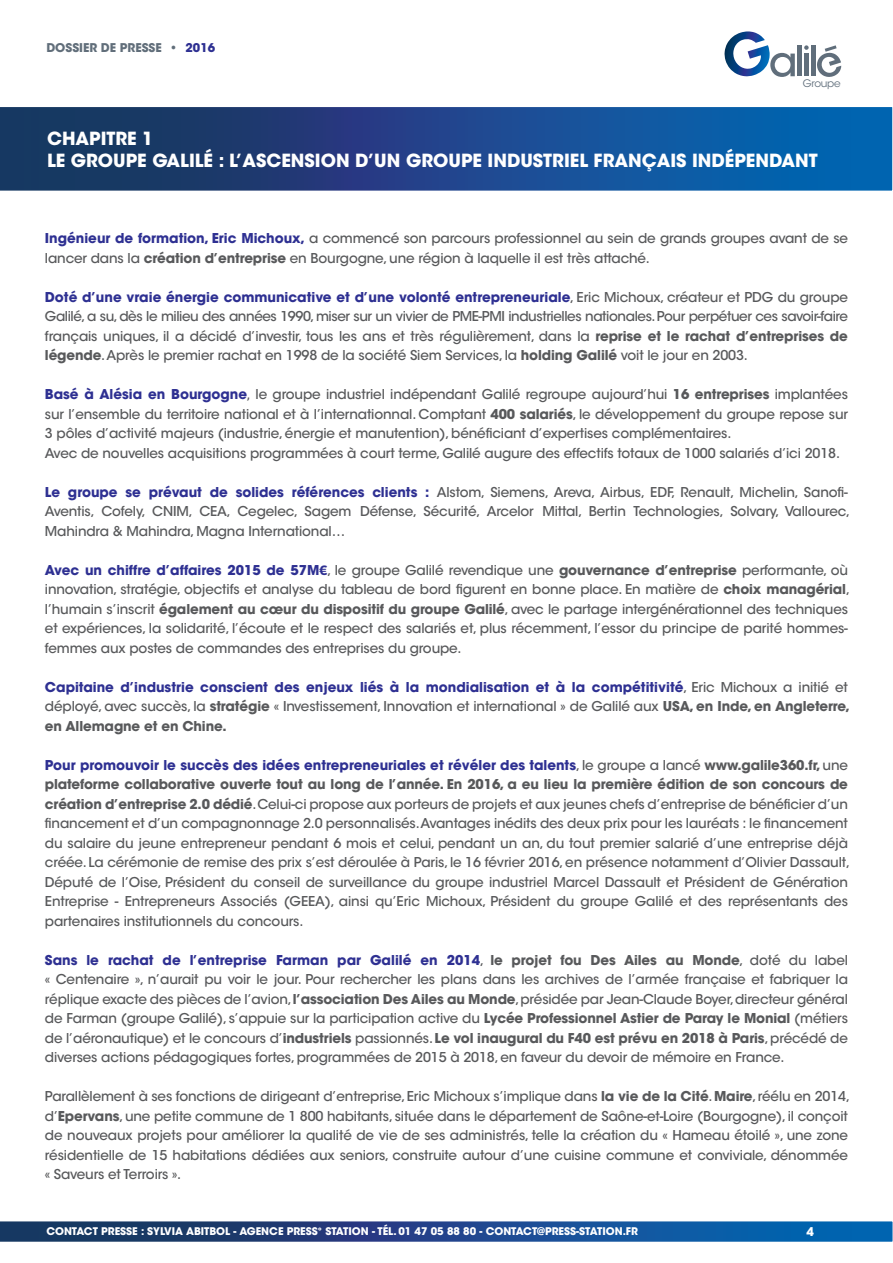
<style>
.page{position:relative;width:893px;height:1263px;background:#fff}
.page>*{position:absolute;margin:0;border:0;box-sizing:border-box;transform-origin:0 0}
.t1{font:18px/22.5px "ITC Avant Garde MM 740 750";color:#fff}
.t2{font:13.5px/19.5px "ITC Avant Garde MM 445 750";letter-spacing:-.01em;color:#58595b}
.t3{font:13.5px "ITC Avant Garde MM 740 750";color:#2e3092}
.t4{font:13.5px/19.5px "ITC Avant Garde MM 740 750";letter-spacing:-.01em;color:#58595b}
.t5{font:12px "ITC Avant Garde MM 740 750";color:#616e7a}
.t6{font:12px "ITC Avant Garde MM 740 750";color:#fff}
.t7{font:10.5px "ITC Avant Garde MM 740 750";color:#fff}
.t8{font:10.35px "ITC Avant Garde MM 300 750";letter-spacing:-.025em;color:#606e7b}
.s1{color:#2e3092}
.s2{font-family:"ITC Avant Garde MM 740 750";color:#2e3092}
.s3{font-family:"ITC Avant Garde MM 740 750"}
.s4{font-family:"ITC Avant Garde MM 445 750";color:#58595b}
.s5{font-family:"Asap";font-size:15px}
.s6{font-family:"Asap";font-weight:700;color:#2e3092}
.s7{font-family:"ITC Avant Garde MM 445 750"}
.s8{color:#58595b}
</style>
<div class="page">
<svg style="left:0;top:1221px;width:893px;height:21px;background:#1e4f8c"></svg>
<svg style="left:724px;top:31px;width:71px;height:46px"></svg>
<div style="left:797px;top:45px;width:5px;height:31px;background:#606e7b"></div>
<div style="left:804px;top:54px;width:5px;height:22px;background:#606e7b"></div>
<hr style="left:811px;top:45px;width:4px;height:31px;background:#606e7b">
<svg style="left:804px;top:45px;width:5px;height:5px"></svg>
<svg style="left:817px;top:45px;width:24px;height:32px"></svg>
<svg style="left:0;top:107px;width:893px;height:84px;background:#174a8a"></svg>
<p class="t5" style="left:46px;top:41px;width:170px">DOSSIER DE PRESSE • <span class="s1">2016</span></p>
<p class="t8" style="left:803px;top:77px;width:39px">Groupe</p>
<h1 class="t1" style="left:47px;top:127px;width:772px">CHAPITRE 1<br>LE GROUPE GALILÉ : L’ASCENSION D’UN GROUPE INDUSTRIEL FRANÇAIS INDÉPENDANT</h1>
<p class="t2" style="left:45px;top:229px;width:805px"><span class="s2">Ingénieur de formation, Eric Michoux,</span> a commencé son parcours professionnel au sein de grands groupes avant de se lancer dans la <span class="s3">création d’entreprise</span> en Bourgogne, une région à laquelle il est très attaché.</p>
<p class="t3" style="left:45px;top:289px;width:805px">Doté d’une vraie énergie communicative et d’une volonté entrepreneuriale<span class="s4">, Eric Michoux, créateur et PDG du groupe</span></p>
<p class="t2" style="left:45px;top:307px;width:805px;text-align:justify">Galilé, a su, dès le milieu des années 1990, miser sur un vivier de PME-PMI industrielles nationales. Pour perpétuer ces savoir-faire français uniques, il a décidé d’investir, tous les ans et très régulièrement, dans la <span class="s3">reprise et le rachat d’entreprises de légende</span>. Après le premier rachat en 1998 de la société Siem Services, la <span class="s3">holding Galilé</span> voit le jour en 2003.</p>
<p class="t2" style="left:45px;top:385px;width:805px"><span class="s2">Basé à Alésia en Bourgogne</span><span class="s5">,</span> le groupe industriel indépendant Galilé regroupe aujourd’hui <span class="s3">16 entreprises</span> implantées sur l’ensemble du territoire national et à l’internationnal. Comptant <span class="s3">400 salariés</span>, le développement du groupe repose sur 3 pôles d’activité majeurs (industrie, énergie et manutention), bénéficiant d’expertises complémentaires.<br>Avec de nouvelles acquisitions programmées à court terme, Galilé augure des effectifs totaux de 1000 salariés d’ici 2018.</p>
<p class="t2" style="left:45px;top:482px;width:807px"><span class="s2">Le groupe se prévaut de solides références clients :</span> Alstom, Siemens, Areva, Airbus, EDF, Renault, Michelin, Sanofi-<br>Aventis, Cofely, CNIM, CEA, Cegelec, Sagem Défense, Sécurité, Arcelor Mittal, Bertin Technologies, Solvary, Vallourec,<br>Mahindra &amp; Mahindra, Magna International…</p>
<p class="t2" style="left:45px;top:560px;width:807px"><span class="s2">Avec un chiffre d’affaires 2015 de 57M</span><span class="s6">€</span>, le groupe Galilé revendique une <span class="s3">gouvernance d’entreprise</span> performante, où innovation, stratégie, objectifs et analyse du tableau de bord figurent en bonne place. En matière de <span class="s3">choix managérial</span>, l’humain s’inscrit <span class="s3">également au cœur du dispositif du groupe Galilé</span>, avec le partage intergénérationnel des techniques et expériences, la solidarité, l’écoute et le respect des salariés et, plus récemment, l’essor du principe de parité hommes&shy;femmes aux postes de commandes des entreprises du groupe.</p>
<p class="t3" style="left:45px;top:679px;width:804px">Capitaine d’industrie conscient des enjeux liés à la mondialisation et à la compétitivité<span class="s4">, Eric Michoux a initié et</span></p>
<p class="t2" style="left:45px;top:697px;width:807px">déployé, avec succès, la <span class="s3">stratégie</span> « Investissement, Innovation et international » de Galilé aux <span class="s3">USA, en Inde, en Angleterre,</span></p>
<p class="t4" style="left:45px;top:716px;width:183px">en Allemagne et en Chine.</p>
<p class="t4" style="left:45px;top:755px;width:805px"><span class="s1">Pour promouvoir le succès des idées entrepreneuriales et révéler des talents</span><span class="s7">, le groupe a lancé</span> www.galile360.fr, <span class="s7">une </span>plateforme collaborative ouverte tout au long de l’année. En 2016, a eu lieu la première édition de son concours de</p>
<p class="t2" style="left:45px;top:794px;width:807px"><span class="s3">création d’entreprise 2.0 dédié</span>. Celui-ci propose aux porteurs de projets et aux jeunes chefs d’entreprise de bénéficier d’un financement et d’un compagnonnage 2.0 personnalisés. Avantages inédits des deux prix pour les lauréats : le financement du salaire du jeune entrepreneur pendant 6 mois et celui, pendant un an, du tout premier salarié d’une entreprise déjà créée. La cérémonie de remise des prix s’est déroulée à Paris, le 16 février 2016, en présence notamment d’Olivier Dassault, Député de l’Oise, Président du conseil de surveillance du groupe industriel Marcel Dassault et Président de Génération Entreprise - Entrepreneurs Associés (GEEA), ainsi qu’Eric Michoux, Président du groupe Galilé et des représentants des partenaires institutionnels du concours.</p>
<p class="t3" style="left:45px;top:952px;width:805px">Sans le rachat de l’entreprise Farman par Galilé en 2014<span class="s4">,</span> <span class="s8">le projet fou Des Ailes au Monde</span><span class="s4">, doté du label</span></p>
<p class="t2" style="left:45px;top:970px;width:805px;text-align:justify">« Centenaire », n’aurait pu voir le jour. Pour rechercher les plans dans les archives de l’armée française et fabriquer la réplique exacte des pièces de l’avion, <span class="s3">l’association Des Ailes au Monde</span>, présidée par Jean-Claude Boyer, directeur général de Farman (groupe Galilé), s’appuie sur la participation active du <span class="s3">Lycée Professionnel Astier de Paray le Monial</span> (métiers de l’aéronautique) et le concours d’<span class="s3">industriels</span> passionnés. <span class="s3">Le vol inaugural du F40 est prévu en 2018 à Paris</span>, précédé de diverses actions pédagogiques fortes, programmées de 2015 à 2018, en faveur du devoir de mémoire en France.</p>
<p class="t2" style="left:45px;top:1087px;width:807px">Parallèlement à ses fonctions de dirigeant d’entreprise, Eric Michoux s’implique dans <span class="s3">la vie de la Cité</span>. <span class="s3">Maire</span>, réélu en 2014, d’<span class="s3">Epervans</span>, une petite commune de 1 800 habitants, située dans le département de Saône-et-Loire (Bourgogne), il conçoit de nouveaux projets pour améliorer la qualité de vie de ses administrés, telle la création du « Hameau étoilé », une zone résidentielle de 15 habitations dédiées aux seniors, construite autour d’une cuisine commune et conviviale, dénommée « Saveurs et Terroirs ».</p>
<p class="t7" style="left:46px;top:1225px;width:593px">CONTACT PRESSE : SYLVIA ABITBOL - AGENCE PRESS° STATION - TÉL. 01 47 05 88 80 - CONTACT@PRESS-STATION.FR</p>
<p class="t6" style="left:806px;top:1225px;width:9px">4</p>
</div>
